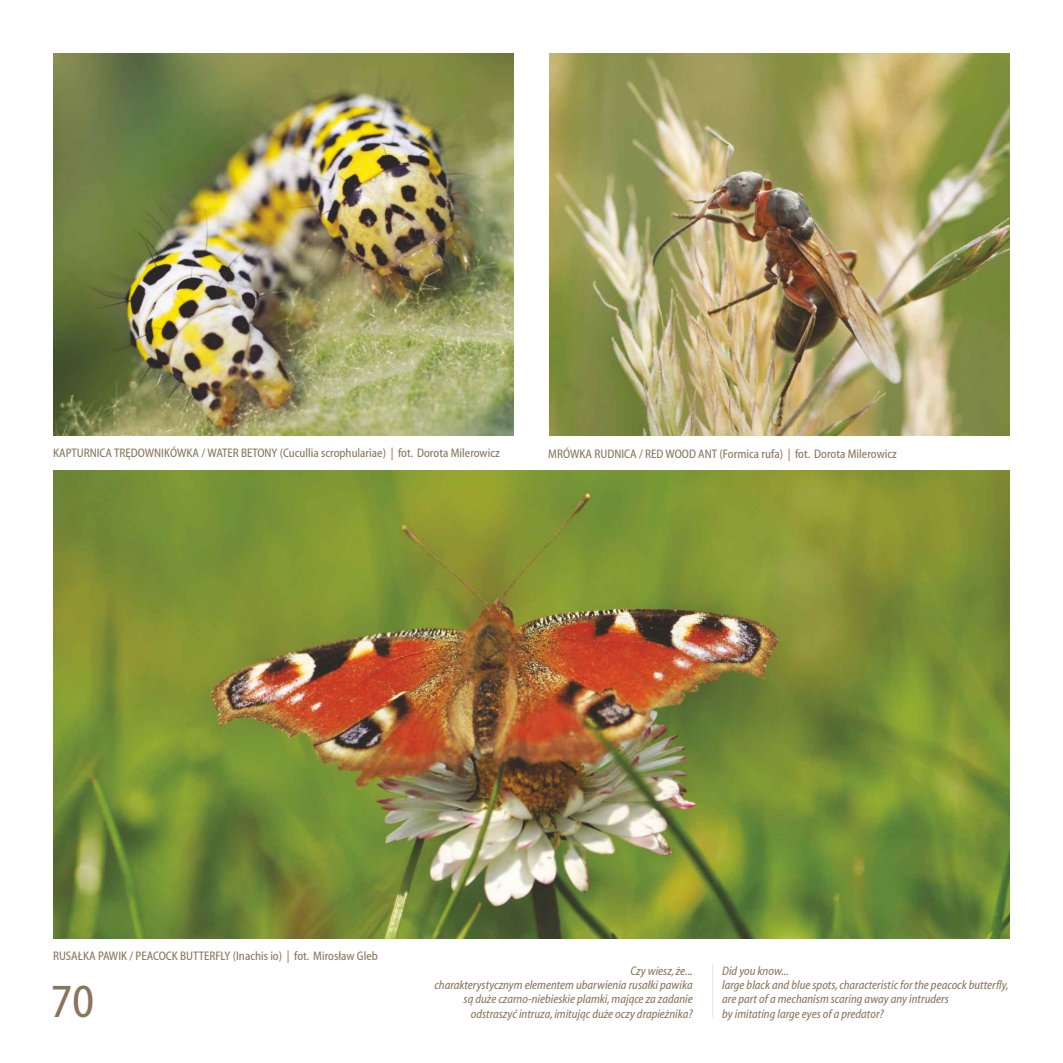
<style>
.page{position:relative;width:1063px;height:1063px;background:#fff}
.page>*{position:absolute;margin:0;border:0;box-sizing:border-box;transform-origin:0 0}
.t1{font:condensed 47.88px "Myriad Web Pro";color:#87755c}
.t2{font:italic condensed 12.5px/14.2px "Myriad Web Pro";color:#87755c;text-align:right}
.t3{font:condensed 12.5px "Myriad Web Pro";color:#87755c}
</style>
<div class="page">
<img style="left:53px;top:470px;width:957px;height:469px">
<img style="left:53px;top:53px;width:461px;height:383px">
<img style="left:549px;top:53px;width:461px;height:383px">
<hr style="left:712px;top:964px;width:1px;height:53px;background:#ebe3e0">
<p class="t3" style="left:53px;top:448px;width:448px">KAPTURNICA TRĘDOWNIKÓWKA / WATER BETONY (Cucullia scrophulariae) | fot. Dorota Milerowicz</p>
<p class="t3" style="left:548px;top:448px;width:350px">MRÓWKA RUDNICA / RED WOOD ANT (Formica rufa) | fot. Dorota Milerowicz</p>
<p class="t3" style="left:53px;top:951px;width:326px">RUSAŁKA PAWIK / PEACOCK BUTTERFLY (Inachis io) | fot. Mirosław Gleb</p>
<h1 class="t1" style="left:51px;top:981px;width:45px">70</h1>
<p class="t2" style="left:434px;top:965px;width:260px">Czy wiesz, że...<br>charakterystycznym elementem ubarwienia rusałki pawika są duże czarno-niebieskie plamki, mające za zadanie odstraszyć intruza, imitując duże oczy drapieżnika?</p>
<p class="t2" style="left:722px;top:964px;width:288px;text-align:left">Did you know...<br>large black and blue spots, characteristic for the peacock butterfly, are part of a mechanism scaring away any intruders<br>by imitating large eyes of a predator?</p>
</div>
